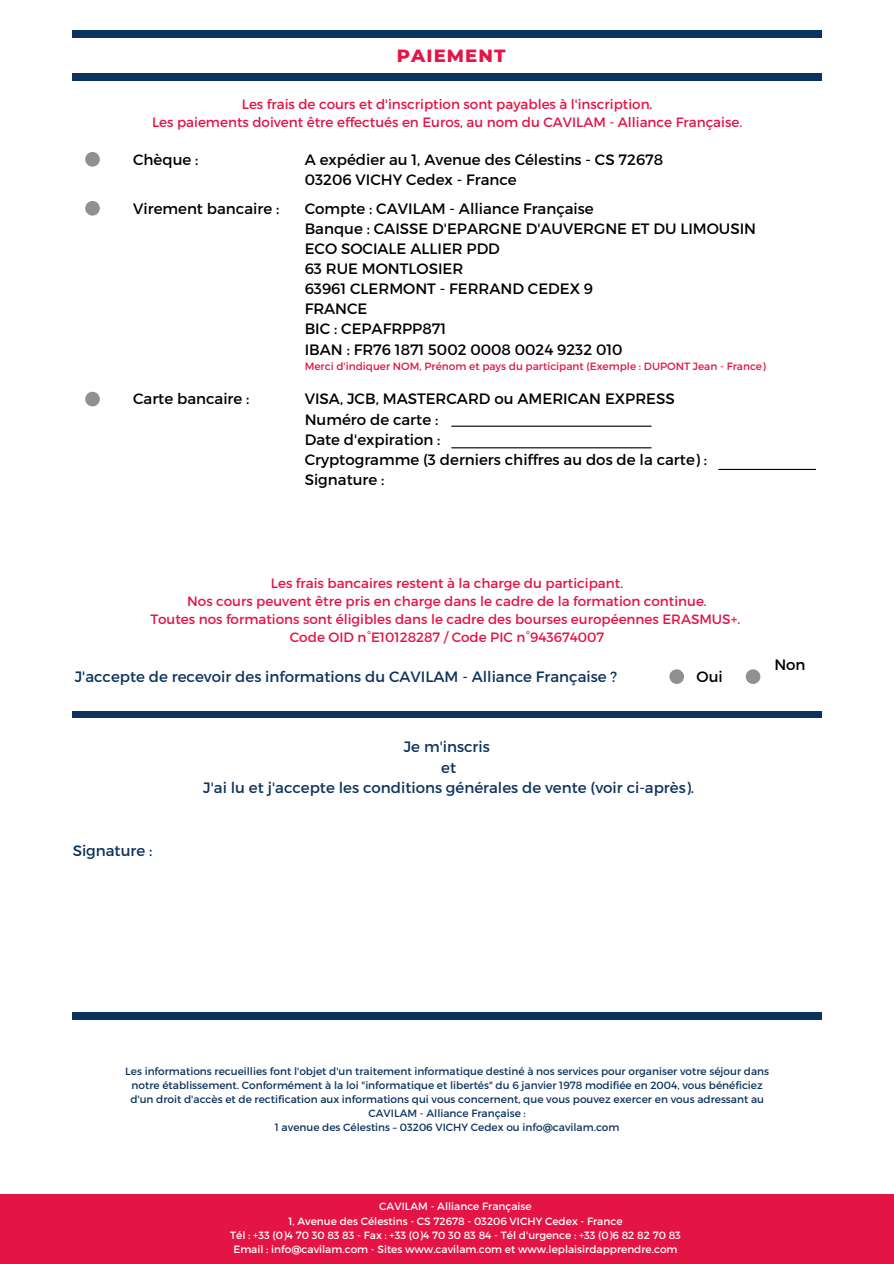
<style>
.page{position:relative;width:894px;height:1264px;background:#fff}
.page>*{position:absolute;margin:0;border:0;box-sizing:border-box;transform-origin:0 0}
.t1{font:800 18px "Montserrat";letter-spacing:.06em;color:#e41445}
.t2{font:15px/20.2px "Montserrat";color:#000}
.t3{font:15px "Montserrat";color:#0c335e}
.t4{font:13.5px "Montserrat";color:#e41445}
.t5{font:10.5px/14px "Montserrat";color:#0c335e;text-align:center}
.t6{font:10.5px "Montserrat";color:#fff}
.t7{font:10.5px "Montserrat";color:#e41445}
</style>
<div class="page">
<div style="left:0;top:1194px;width:893px;height:69px;background:#e41445"></div>
<div style="left:73px;top:31px;width:748px;height:7px;background:#0c335e"></div>
<div style="left:73px;top:74px;width:748px;height:6px;background:#0c335e"></div>
<div style="left:85px;top:152px;width:15px;height:15px;background:#918f90;border-radius:50%"></div>
<div style="left:85px;top:201px;width:15px;height:15px;background:#918f90;border-radius:50%"></div>
<div style="left:85px;top:392px;width:15px;height:14px;background:#918f90;border-radius:50%"></div>
<hr style="left:451px;top:425px;width:200px;height:2px;background:#000">
<hr style="left:451px;top:447px;width:200px;height:1px;background:#000">
<hr style="left:718px;top:469px;width:97px;height:1px;background:#000">
<div style="left:669px;top:669px;width:14px;height:15px;background:#918f90;border-radius:50%"></div>
<div style="left:745px;top:669px;width:15px;height:15px;background:#918f90;border-radius:50%"></div>
<div style="left:73px;top:711px;width:748px;height:6px;background:#0c335e"></div>
<div style="left:73px;top:1012px;width:748px;height:7px;background:#0c335e"></div>
<p class="t1" style="left:397px;top:45px;width:110px">PAIEMENT</p>
<p class="t4" style="left:242px;top:96px;width:412px">Les frais de cours et d'inscription sont payables à l'inscription.</p>
<p class="t4" style="left:152px;top:114px;width:591px">Les paiements doivent être effectués en Euros, au nom du CAVILAM - Alliance Française.</p>
<p class="t2" style="left:133px;top:148px;width:67px">Chèque :</p>
<p class="t2" style="left:133px;top:197px;width:148px">Virement bancaire :</p>
<p class="t2" style="left:304px;top:197px;width:290px">Compte : CAVILAM - Alliance Française</p>
<p class="t2" style="left:304px;top:217px;width:453px">Banque : CAISSE D'EPARGNE D'AUVERGNE ET DU LIMOUSIN</p>
<p class="t2" style="left:304px;top:238px;width:197px">ECO SOCIALE ALLIER PDD</p>
<p class="t2" style="left:304px;top:258px;width:160px">63 RUE MONTLOSIER</p>
<p class="t2" style="left:304px;top:278px;width:290px">63961 CLERMONT - FERRAND CEDEX 9</p>
<p class="t2" style="left:304px;top:298px;width:64px">FRANCE</p>
<p class="t2" style="left:304px;top:318px;width:143px">BIC : CEPAFRPP871</p>
<p class="t2" style="left:304px;top:338px;width:319px">IBAN : FR76 1871 5002 0008 0024 9232 010</p>
<p class="t7" style="left:304px;top:360px;width:462px">Merci d'indiquer NOM, Prénom et pays du participant (Exemple : DUPONT Jean - France)</p>
<p class="t2" style="left:133px;top:388px;width:118px">Carte bancaire :</p>
<p class="t2" style="left:304px;top:388px;width:371px">VISA, JCB, MASTERCARD ou AMERICAN EXPRESS</p>
<p class="t2" style="left:304px;top:408px;width:135px">Numéro de carte :</p>
<p class="t2" style="left:304px;top:428px;width:137px">Date d'expiration :</p>
<p class="t2" style="left:304px;top:449px;width:404px">Cryptogramme (3 derniers chiffres au dos de la carte) :</p>
<p class="t2" style="left:304px;top:469px;width:81px">Signature :</p>
<p class="t2" style="left:304px;top:148px;width:360px">A expédier au 1, Avenue des Célestins - CS 72678<br>03206 VICHY Cedex - France</p>
<p class="t4" style="left:271px;top:574px;width:354px">Les frais bancaires restent à la charge du participant.</p>
<p class="t4" style="left:187px;top:592px;width:521px">Nos cours peuvent être pris en charge dans le cadre de la formation continue.</p>
<p class="t4" style="left:150px;top:610px;width:591px">Toutes nos formations sont éligibles dans le cadre des bourses européennes ERASMUS+.</p>
<p class="t4" style="left:290px;top:629px;width:316px">Code OID n°E10128287 / Code PIC n°943674007</p>
<p class="t3" style="left:75px;top:666px;width:543px">J'accepte de recevoir des informations du CAVILAM - Alliance Française ?</p>
<p class="t2" style="left:696px;top:665px;width:28px">Oui</p>
<p class="t3" style="left:73px;top:841px;width:81px">Signature :</p>
<p class="t3" style="left:403px;top:737px;width:87px">Je m'inscris</p>
<p class="t3" style="left:441px;top:757px;width:16px">et</p>
<p class="t3" style="left:203px;top:778px;width:492px">J'ai lu et j'accepte les conditions générales de vente (voir ci-après).</p>
<p class="t2" style="left:774px;top:653px;width:33px">Non</p>
<p class="t5" style="left:125px;top:1064px;width:645px">Les informations recueillies font l'objet d'un traitement informatique destiné à nos services pour organiser votre séjour dans notre établissement. Conformément à la loi "informatique et libertés" du 6 janvier 1978 modifiée en 2004, vous bénéficiez d'un droit d'accès et de rectification aux informations qui vous concernent, que vous pouvez exercer en vous adressant au CAVILAM - Alliance Française :</p>
<p class="t5" style="left:275px;top:1120px;width:346px">1 avenue des Célestins – 03206 VICHY Cedex ou info@cavilam.com</p>
<p class="t6" style="left:379px;top:1199px;width:154px">CAVILAM - Alliance Française</p>
<p class="t6" style="left:288px;top:1213px;width:335px">1, Avenue des Célestins - CS 72678 - 03206 VICHY Cedex - France</p>
<p class="t6" style="left:230px;top:1228px;width:452px">Tél : +33 (0)4 70 30 83 83 - Fax : +33 (0)4 70 30 83 84 - Tél d'urgence : +33 (0)6 82 82 70 83</p>
<p class="t6" style="left:233px;top:1242px;width:445px">Email : info@cavilam.com - Sites www.cavilam.com et www.leplaisirdapprendre.com</p>
</div>
